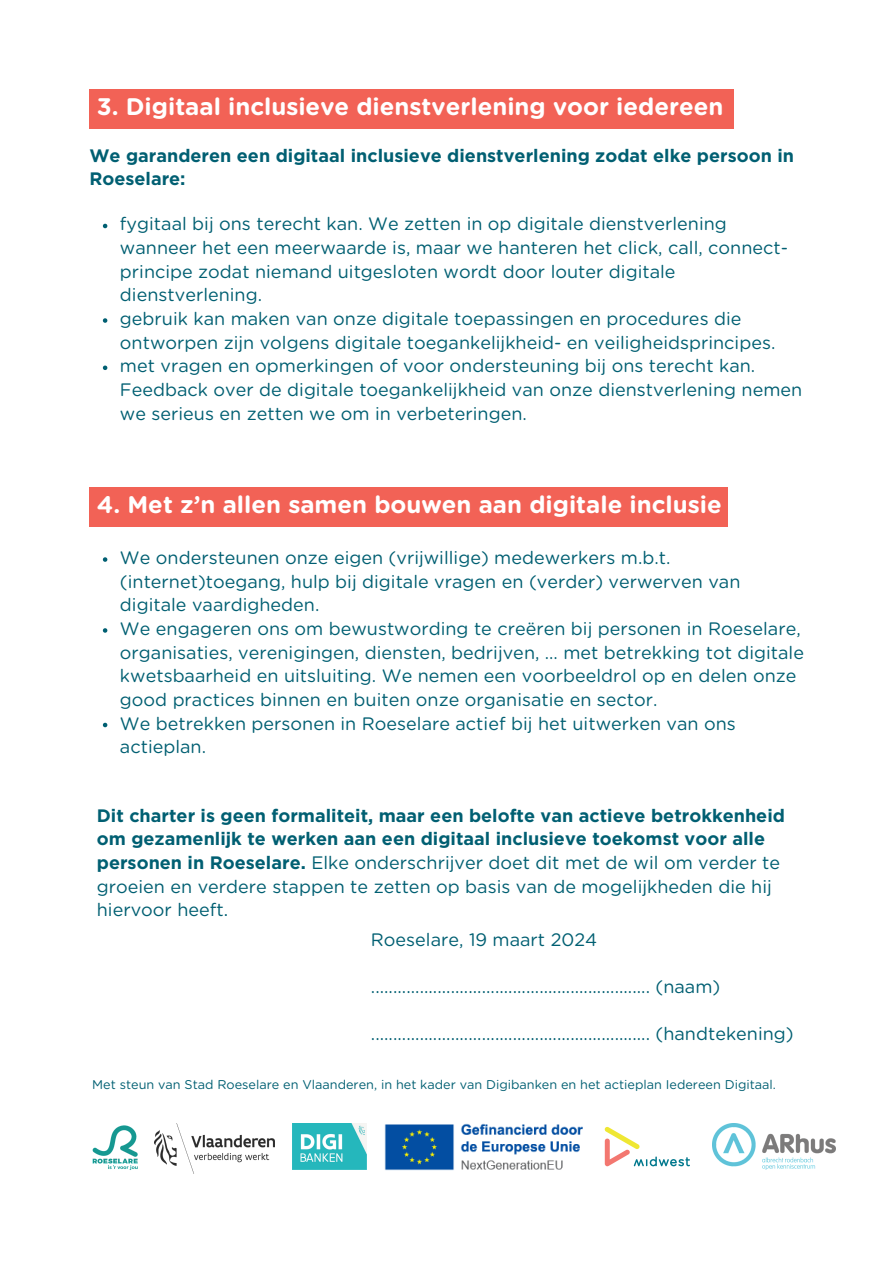
<style>
.page{position:relative;width:894px;height:1264px;background:#fff}
.page>*{position:absolute;margin:0;border:0;box-sizing:border-box;transform-origin:0 0}
.t1{font:700 24px "Gotham Rounded";color:#fff}
.t2{font:18px/23.7px "Gotham Rounded";color:#005f72}
.t3{font:700 18px/23.7px "Gotham";color:#005f72}
.t4{font:12.75px "Gotham Rounded";color:#005f72}
.s1{font-weight:400}
</style>
<div class="page">
<div style="left:89px;top:89px;width:645px;height:40px;background:#f26256"></div>
<div style="left:89px;top:487px;width:639px;height:40px;background:#f26256"></div>
<svg style="left:103px;top:557px;width:4px;height:5px"></svg>
<svg style="left:103px;top:628px;width:4px;height:4px"></svg>
<svg style="left:103px;top:722px;width:4px;height:5px"></svg>
<img style="left:92px;top:1125px;width:46px;height:45px">
<img style="left:155px;top:1123px;width:119px;height:50px">
<img style="left:292px;top:1123px;width:75px;height:46px">
<img style="left:384px;top:1123px;width:198px;height:48px">
<svg style="left:604px;top:1126px;width:85px;height:40px"></svg>
<img style="left:712px;top:1123px;width:123px;height:46px">
<svg style="left:103px;top:224px;width:4px;height:4px"></svg>
<svg style="left:103px;top:318px;width:4px;height:5px"></svg>
<svg style="left:103px;top:365px;width:4px;height:5px"></svg>
<h3 class="t1" style="left:97px;top:96px;width:628px">3. Digitaal inclusieve dienstverlening voor iedereen</h3>
<h3 class="t3" style="left:89px;top:143px;width:706px">We garanderen een digitaal inclusieve dienstverlening zodat elke persoon in<br>Roeselare:</h3>
<h3 class="t2" style="left:120px;top:213px;width:669px">fygitaal bij ons terecht kan. We zetten in op digitale dienstverlening wanneer het een meerwaarde is, maar we hanteren het click, call, connect&shy;principe zodat niemand uitgesloten wordt door louter digitale dienstverlening.</h3>
<h3 class="t2" style="left:120px;top:308px;width:656px">gebruik kan maken van onze digitale toepassingen en procedures die ontworpen zijn volgens digitale toegankelijkheid- en veiligheidsprincipes.</h3>
<p class="t2" style="left:120px;top:355px;width:683px">met vragen en opmerkingen of voor ondersteuning bij ons terecht kan.<br>Feedback over de digitale toegankelijkheid van onze dienstverlening nemen we serieus en zetten we om in verbeteringen.</p>
<h3 class="t1" style="left:97px;top:493px;width:626px">4. Met z’n allen samen bouwen aan digitale inclusie</h3>
<h1 class="t2" style="left:120px;top:547px;width:621px">We ondersteunen onze eigen (vrijwillige) medewerkers m.b.t. (internet)toegang, hulp bij digitale vragen en (verder) verwerven van digitale vaardigheden.</h1>
<h2 class="t2" style="left:120px;top:617px;width:685px">We engageren ons om bewustwording te creëren bij personen in Roeselare, organisaties, verenigingen, diensten, bedrijven, … met betrekking tot digitale kwetsbaarheid en uitsluiting. We nemen een voorbeeldrol op en delen onze good practices binnen en buiten onze organisatie en sector.</h2>
<p class="t2" style="left:120px;top:712px;width:617px">We betrekken personen in Roeselare actief bij het uitwerken van ons actieplan.</p>
<p class="t3" style="left:97px;top:803px;width:689px">Dit charter is geen formaliteit, maar een belofte van actieve betrokkenheid om gezamenlijk te werken aan een digitaal inclusieve toekomst voor alle personen in Roeselare. <span class="s1">Elke onderschrijver doet dit met de wil om verder te groeien en verdere stappen te zetten op basis van de mogelijkheden die hij hiervoor heeft.</span></p>
<p class="t2" style="left:371px;top:928px;width:228px">Roeselare, 19 maart 2024</p>
<p class="t2" style="left:371px;top:975px;width:351px">............................................................... (naam)</p>
<p class="t2" style="left:371px;top:1022px;width:424px">............................................................... (handtekening)</p>
<p class="t4" style="left:92px;top:1078px;width:685px">Met steun van Stad Roeselare en Vlaanderen, in het kader van Digibanken en het actieplan Iedereen Digitaal.</p>
</div>
